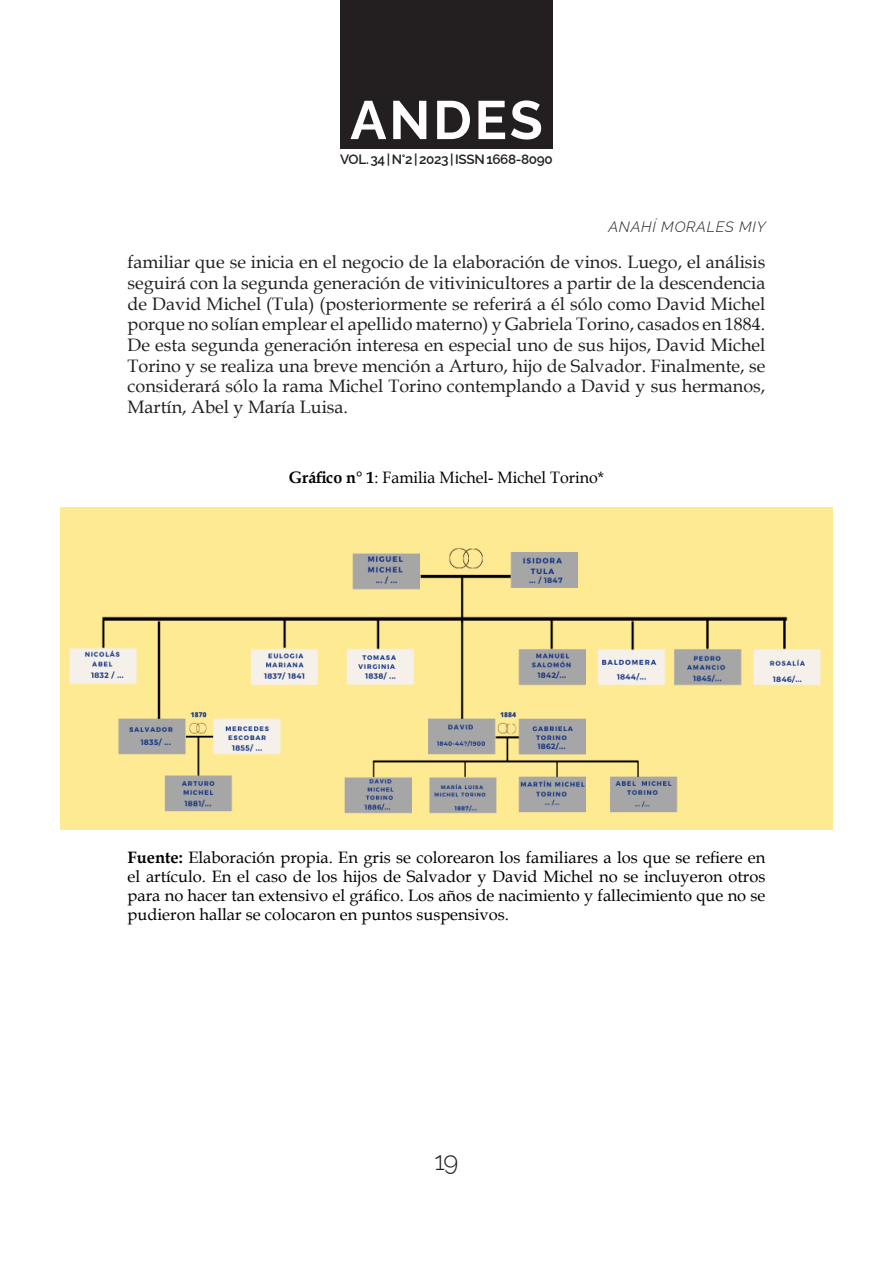
<style>
.page{position:relative;width:893px;height:1263px;background:#fff}
.page>*{position:absolute;margin:0;border:0;box-sizing:border-box;transform-origin:0 0}
.t1{font:100 54px "Raleway";letter-spacing:.05em;color:#fff}
.t2{font:100 25.5px "Raleway";color:#231f20}
.CUERPO{font:18px/20.7px "Book Antiqua";color:#231f20;text-align:justify}
.FUENTE_IMG_2{font:16.5px/19px "Book Antiqua";color:#000;text-align:justify}
.TITULO_IMG_1{font:16.5px "Book Antiqua";color:#000}
.t3{font:italic 100 15px "Raleway";letter-spacing:.05em;color:#231f20}
.t4{font:600 13.5px "Raleway";letter-spacing:-.025em;color:#231f20}
.s1{font-weight:700}
</style>
<div class="page">
<div style="left:340px;top:0;width:213px;height:149px;background:#231f20"></div>
<img style="left:61px;top:507px;width:771px;height:322px">
<h1 class="t1" style="left:350px;top:77px;width:194px">ANDES</h1>
<p class="t4" style="left:340px;top:149px;width:214px">VOL. 34 | N°2 | 2023 | ISSN 1668-8090</p>
<p class="t3" style="left:608px;top:214px;width:159px">ANAHÍ MORALES MIY</p>
<p class="CUERPO" style="left:128px;top:251px;width:639px">familiar que se inicia en el negocio de la elaboración de vinos. Luego, el análisis seguirá con la segunda generación de vitivinicultores a partir de la descendencia de David Michel (Tula) (posteriormente se referirá a él sólo como David Michel porque no solían emplear el apellido materno) y Gabriela Torino, casados en 1884.<br>De esta segunda generación interesa en especial uno de sus hijos, David Michel Torino y se realiza una breve mención a Arturo, hijo de Salvador. Finalmente, se considerará sólo la rama Michel Torino contemplando a David y sus hermanos, Martín, Abel y María Luisa.</p>
<p class="TITULO_IMG_1" style="left:289px;top:466px;width:317px"><span class="s1">Gráfico n° 1</span>: Familia Michel- Michel Torino*</p>
<p class="FUENTE_IMG_2" style="left:128px;top:848px;width:639px"><span class="s1">Fuente:</span> Elaboración propia. En gris se colorearon los familiares a los que se refiere en el artículo. En el caso de los hijos de Salvador y David Michel no se incluyeron otros para no hacer tan extensivo el gráfico. Los años de nacimiento y fallecimiento que no se pudieron hallar se colocaron en puntos suspensivos.</p>
<h2 class="t2" style="left:435px;top:1141px;width:25px">19</h2>
</div>
